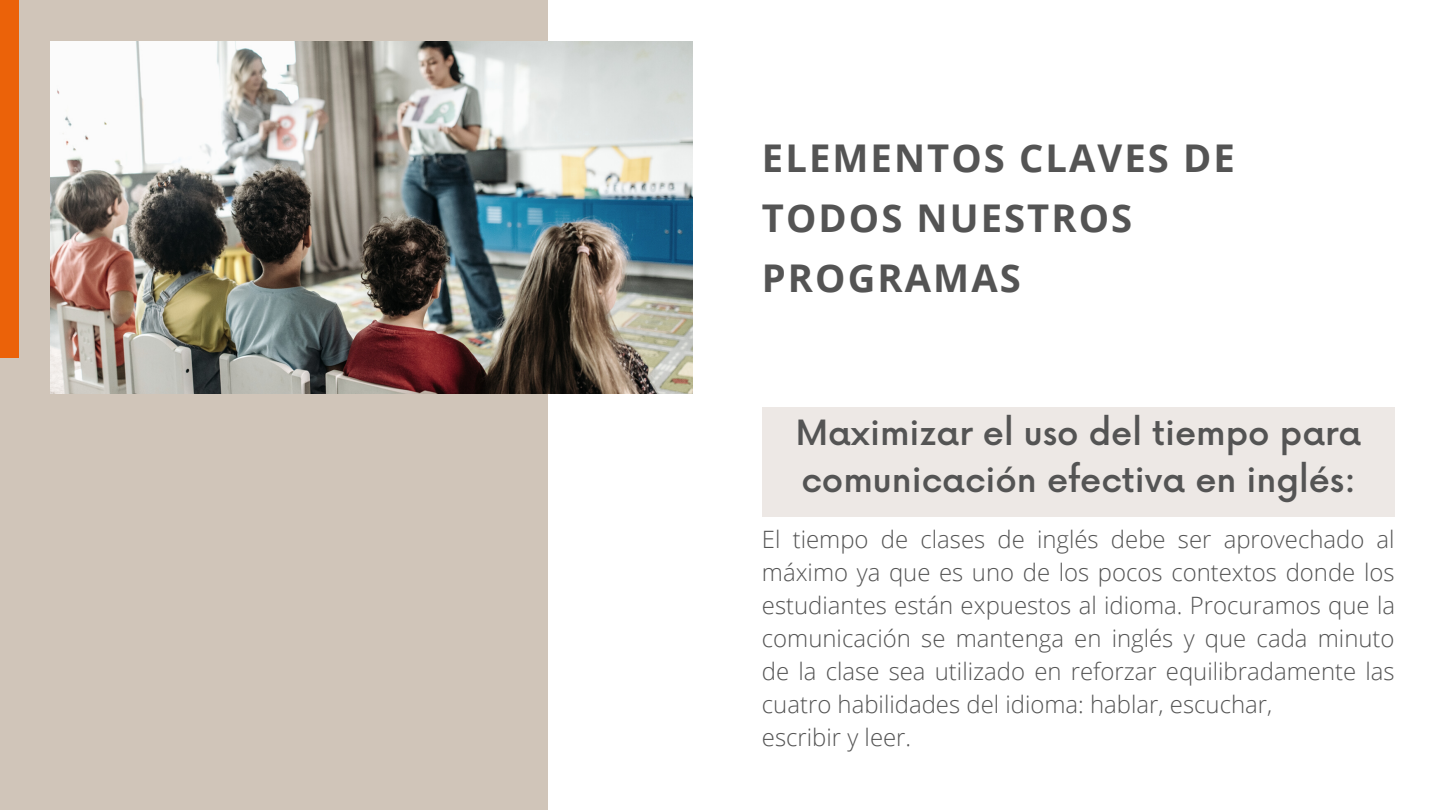
<style>
.page{position:relative;width:1440px;height:810px;background:#fff}
.page>*{position:absolute;margin:0;border:0;box-sizing:border-box;transform-origin:0 0}
.t1{font:700 38.2px/60px "Open Sans";letter-spacing:.055em;color:#545454}
.t2{font:500 33.9px/47.2px "Now";color:#545454}
.t3{font:300 23.9px/33px "Open Sans";color:#545454}
</style>
<div class="page">
<div style="left:0;top:0;width:547px;height:810px;background:#d0c5b9"></div>
<img style="left:50px;top:41px;width:642px;height:353px">
<div style="left:0;top:0;width:19px;height:358px;background:#eb6209"></div>
<div style="left:762px;top:407px;width:633px;height:110px;background:#ede8e5"></div>
<h1 class="t1" style="left:762px;top:127px;width:474px">ELEMENTOS CLAVES DE<br>TODOS NUESTROS<br>PROGRAMAS</h1>
<h2 class="t2" style="left:796px;top:411px;width:567px">Maximizar el uso del tiempo para comunicación efectiva en inglés:</h2>
<p class="t3" style="left:762px;top:523px;width:635px">El tiempo de clases de inglés debe ser aprovechado al máximo ya que es uno de los pocos contextos donde los estudiantes están expuestos al idioma. Procuramos que la comunicación se mantenga en inglés y que cada minuto de la clase sea utilizado en reforzar equilibradamente las cuatro habilidades del idioma: hablar, escuchar,<br>escribir y leer.</p>
</div>
